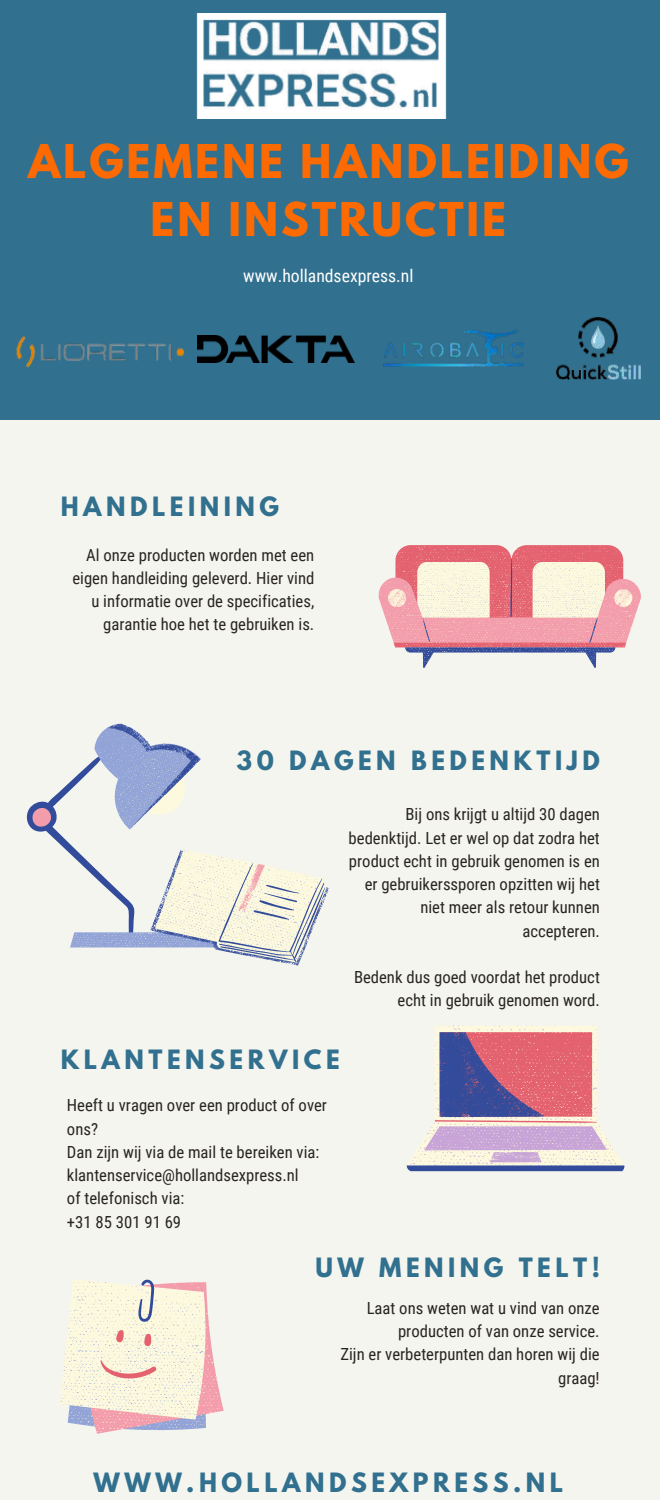
<style>
.page{position:relative;width:660px;height:1500px;background:#f5f5ef}
.page>*{position:absolute;margin:0;border:0;box-sizing:border-box;transform-origin:0 0}
.t1{font:700 41.3px/57.8px "League Spartan";letter-spacing:.07em;color:#fd6a02;text-align:center}
.t2{font:700 23.6px "League Spartan";letter-spacing:.19em;color:#31708e}
.t3{font:17.7px "Roboto Condensed";color:#fff}
.t4{font:16.7px/23.2px "Roboto Condensed";color:#282423;text-align:right}
</style>
<div class="page">
<div style="left:0;top:0;width:660px;height:420px;background:#31708e"></div>
<svg style="left:379px;top:545px;width:262px;height:123px"></svg>
<svg style="left:407px;top:1026px;width:217px;height:145px"></svg>
<svg style="left:60px;top:1279px;width:164px;height:155px"></svg>
<svg style="left:26px;top:724px;width:303px;height:241px"></svg>
<img style="left:196px;top:14px;width:251px;height:105px">
<img style="left:16px;top:335px;width:189px;height:33px">
<img style="left:198px;top:335px;width:156px;height:27px">
<img style="left:383px;top:330px;width:141px;height:37px">
<img style="left:556px;top:318px;width:85px;height:61px">
<h1 class="t1" style="left:28px;top:132px;width:602px">ALGEMENE HANDLEIDING<br>EN INSTRUCTIE</h1>
<p class="t3" style="left:243px;top:264px;width:172px">www.hollandsexpress.nl</p>
<h2 class="t2" style="left:61px;top:488px;width:220px">HANDLEINING</h2>
<p class="t4" style="left:72px;top:543px;width:244px">Al onze producten worden met een eigen handleiding geleverd. Hier vind u informatie over de specificaties, garantie hoe het te gebruiken is.</p>
<h2 class="t2" style="left:237px;top:742px;width:365px">30 DAGEN BEDENKTIJD</h2>
<p class="t4" style="left:349px;top:802px;width:253px">Bij ons krijgt u altijd 30 dagen bedenktijd. Let er wel op dat zodra het product echt in gebruik genomen is en er gebruikerssporen opzitten wij het niet meer als retour kunnen accepteren.</p>
<p class="t4" style="left:354px;top:965px;width:247px">Bedenk dus goed voordat het product echt in gebruik genomen word.</p>
<h2 class="t2" style="left:61px;top:1041px;width:280px">KLANTENSERVICE</h2>
<p class="t4" style="left:67px;top:1093px;width:262px;text-align:left">Heeft u vragen over een product of over ons?<br>Dan zijn wij via de mail te bereiken via: klantenservice@hollandsexpress.nl<br>of telefonisch via:<br>+31 85 301 91 69</p>
<h2 class="t2" style="left:315px;top:1249px;width:286px">UW MENING TELT!</h2>
<p class="t4" style="left:340px;top:1296px;width:261px">Laat ons weten wat u vind van onze producten of van onze service.<br>Zijn er verbeterpunten dan horen wij die graag!</p>
<h2 class="t2" style="left:94px;top:1464px;width:471px">WWW.HOLLANDSEXPRESS.NL</h2>
</div>
